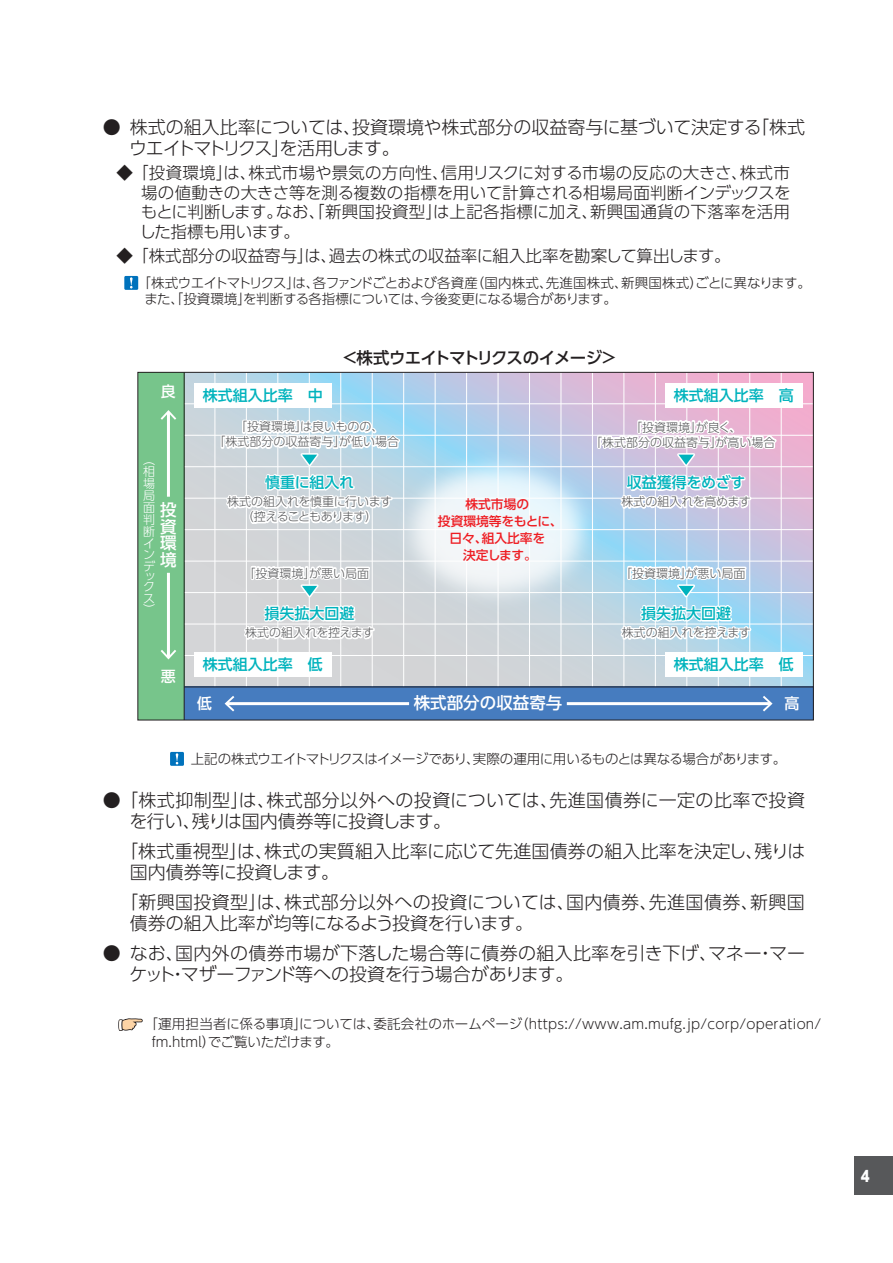
<style>
.page{position:relative;width:893px;height:1263px;background:#fff}
.page>*{position:absolute;margin:0;border:0;box-sizing:border-box;transform-origin:0 0}
.t1{font:300 18px/21px "UD Shin Go Pro";color:#231f20}
.t2{font:300 16.5px/19.5px "UD Shin Go Pro";color:#231f20;text-align:justify}
.t3{font:500 16.5px "UD Shin Go Pro";letter-spacing:-.05em;color:#231f20}
.t4{font:500 16.5px/16.5px "UD Shin Go Pro";color:#fff;text-align:justify}
.t5{font:500 15px "UD Shin Go Pro";color:#00b3bd}
.t6{font:500 15px "UD Shin Go Pro";color:#fff}
.t7{font:800 15px "UD Shin Go Pro";color:#fff;scale:.9 1}
.t8{font:300 13.5px/16.5px "UD Shin Go Pro";letter-spacing:-.035em;color:#231f20}
.t9{font:300 13.5px/18px "UD Shin Go Pro";letter-spacing:.02em;color:#231f20}
.t10{font:300 13.5px "UD Shin Go Pro";letter-spacing:-.045em;color:#231f20}
.t11{font:500 12.75px/17.2px "UD Shin Go Pro";color:#ee1d23;text-align:center}
.t12{font:300 12px/15px "UD Shin Go Pro";color:#57585a;text-align:center}
.t13{font:300 12px/15px "UD Shin Go Pro";letter-spacing:-.035em;color:#57585a;text-align:center}
.t14{font:300 12px/11.9px "UD Shin Go Pro";color:#fff}
</style>
<div class="page">
<div style="left:855px;top:1157px;width:38px;height:38px;background:#57585a"></div>
<div style="left:124px;top:276px;width:14px;height:14px;background:#0072bc"></div>
<svg style="left:130px;top:277px;width:3px;height:11px"></svg>
<svg style="left:185px;top:374px;width:627px;height:312px;background:#cbccdd"></svg>
<div style="left:138px;top:372px;width:46px;height:348px;background:#77c58b"></div>
<div style="left:184px;top:687px;width:629px;height:33px;background:#467cbf"></div>
<hr style="left:215px;top:372px;width:1px;height:314px;background:#fff">
<hr style="left:246px;top:372px;width:1px;height:314px;background:#fff">
<hr style="left:278px;top:372px;width:1px;height:314px;background:#fff">
<hr style="left:309px;top:372px;width:1px;height:314px;background:#fff">
<hr style="left:340px;top:372px;width:1px;height:314px;background:#fff">
<hr style="left:372px;top:372px;width:1px;height:314px;background:#fff">
<hr style="left:403px;top:372px;width:1px;height:314px;background:#fff">
<hr style="left:435px;top:372px;width:1px;height:314px;background:#fff">
<hr style="left:466px;top:372px;width:1px;height:314px;background:#fff">
<hr style="left:498px;top:372px;width:1px;height:314px;background:#fff">
<hr style="left:529px;top:372px;width:1px;height:314px;background:#fff">
<hr style="left:561px;top:372px;width:1px;height:314px;background:#fff">
<hr style="left:592px;top:372px;width:1px;height:314px;background:#fff">
<hr style="left:624px;top:372px;width:1px;height:314px;background:#fff">
<hr style="left:655px;top:372px;width:1px;height:314px;background:#fff">
<hr style="left:687px;top:372px;width:1px;height:314px;background:#fff">
<hr style="left:718px;top:372px;width:1px;height:314px;background:#fff">
<hr style="left:749px;top:372px;width:1px;height:314px;background:#fff">
<hr style="left:781px;top:372px;width:1px;height:314px;background:#fff">
<hr style="left:184px;top:403px;width:629px;height:1px;background:#fff">
<hr style="left:184px;top:435px;width:629px;height:1px;background:#fff">
<hr style="left:184px;top:466px;width:629px;height:1px;background:#fff">
<hr style="left:184px;top:498px;width:629px;height:1px;background:#fff">
<hr style="left:184px;top:529px;width:629px;height:1px;background:#fff">
<hr style="left:184px;top:561px;width:629px;height:1px;background:#fff">
<hr style="left:184px;top:592px;width:629px;height:1px;background:#fff">
<hr style="left:184px;top:624px;width:629px;height:1px;background:#fff">
<hr style="left:184px;top:655px;width:629px;height:1px;background:#fff">
<hr style="left:184px;top:686px;width:629px;height:1px;background:#231f20">
<svg style="left:161px;top:410px;width:15px;height:10px"></svg>
<svg style="left:161px;top:650px;width:15px;height:9px"></svg>
<div style="left:665px;top:383px;width:137px;height:24px;background:#fff"></div>
<div style="left:665px;top:652px;width:137px;height:24px;background:#fff"></div>
<div style="left:194px;top:383px;width:137px;height:24px;background:#fff"></div>
<div style="left:194px;top:652px;width:137px;height:24px;background:#fff"></div>
<svg style="left:225px;top:696px;width:9px;height:15px"></svg>
<svg style="left:763px;top:696px;width:9px;height:15px"></svg>
<hr style="left:184px;top:372px;width:1px;height:348px;background:#231f20">
<hr style="left:167px;top:412px;width:3px;height:85px;background:#fff">
<hr style="left:167px;top:573px;width:3px;height:84px;background:#fff">
<hr style="left:227px;top:702px;width:182px;height:3px;background:#fff">
<hr style="left:567px;top:702px;width:203px;height:3px;background:#fff">
<img style="left:360px;top:414px;width:275px;height:232px">
<svg style="left:596px;top:399px;width:183px;height:115px"></svg>
<svg style="left:618px;top:529px;width:135px;height:116px"></svg>
<svg style="left:219px;top:379px;width:184px;height:266px"></svg>
<div style="left:170px;top:752px;width:14px;height:14px;background:#0072bc"></div>
<svg style="left:176px;top:753px;width:2px;height:11px"></svg>
<svg style="left:118px;top:1018px;width:25px;height:13px"></svg>
<p class="t1" style="left:129px;top:116px;width:677px;text-indent:-26px">● 株式の組入比率については、投資環境や株式部分の収益寄与に基づいて決定する「株式ウエイトマトリクス」を活用します。</p>
<p class="t2" style="left:139px;top:163px;width:653px;text-indent:-23px">◆「投資環境」は、株式市場や景気の方向性、信用リスクに対する市場の反応の大きさ、株式市場の値動きの大きさ等を測る複数の指標を用いて計算される相場局面判断インデックスをもとに判断します。なお、「新興国投資型」は上記各指標に加え、新興国通貨の下落率を活用した指標も用います。</p>
<p class="t2" style="left:116px;top:245px;width:616px">◆「株式部分の収益寄与」は、過去の株式の収益率に組入比率を勘案して算出します。</p>
<p class="t8" style="left:144px;top:274px;width:668px;text-indent:-7px">「株式ウエイトマトリクス」は、各ファンドごとおよび各資産（国内株式、先進国株式、新興国株式）ごとに異なります。また、「投資環境」を判断する各指標については、今後変更になる場合があります。</p>
<p class="t6" style="left:161px;top:379px;width:16px">良</p>
<p class="t14" style="left:143px;top:454px;width:14px">（相場局面判断インデ</p>
<p class="t14" style="left:143px;top:570px;width:13px;line-height:11.1px;text-align:justify">ックス）</p>
<p class="t4" style="left:160px;top:501px;width:18px">投資環境</p>
<p class="t6" style="left:161px;top:664px;width:16px">悪</p>
<p class="t3" style="left:342px;top:344px;width:277px">＜株式ウエイトマトリクスのイメージ＞</p>
<p class="t5" style="left:203px;top:383px;width:121px">株式組入比率　中</p>
<p class="t12" style="left:214px;top:419px;width:187px">「投資環境」は良いものの、<br>「株式部分の収益寄与」が低い場合</p>
<p class="t5" style="left:265px;top:470px;width:91px">慎重に組入れ</p>
<p class="t13" style="left:227px;top:494px;width:166px">株式の組入れを慎重に行います（控えることもあります）</p>
<p class="t11" style="left:438px;top:495px;width:126px">株式市場の<br>投資環境等をもとに、日々、組入比率を<br>決定します。</p>
<p class="t5" style="left:674px;top:383px;width:121px">株式組入比率　高</p>
<p class="t12" style="left:590px;top:419px;width:187px">「投資環境」が良く、<br>「株式部分の収益寄与」が高い場合</p>
<p class="t5" style="left:627px;top:470px;width:120px">収益獲得をめざす</p>
<p class="t12" style="left:622px;top:494px;width:131px">株式の組入れを高めます</p>
<p class="t12" style="left:620px;top:565px;width:127px">「投資環境」が悪い局面</p>
<p class="t12" style="left:244px;top:565px;width:127px">「投資環境」が悪い局面</p>
<p class="t5" style="left:265px;top:601px;width:91px">損失拡大回避</p>
<p class="t5" style="left:641px;top:601px;width:91px">損失拡大回避</p>
<p class="t12" style="left:245px;top:625px;width:131px">株式の組入れを控えます</p>
<p class="t12" style="left:622px;top:625px;width:131px">株式の組入れを控えます</p>
<p class="t5" style="left:203px;top:652px;width:121px">株式組入比率　低</p>
<p class="t5" style="left:674px;top:652px;width:121px">株式組入比率　低</p>
<p class="t6" style="left:197px;top:691px;width:16px">低</p>
<p class="t4" style="left:414px;top:694px;width:150px">株式部分の収益寄与</p>
<p class="t6" style="left:784px;top:691px;width:16px">高</p>
<p class="t10" style="left:191px;top:748px;width:597px">上記の株式ウエイトマトリクスはイメージであり、実際の運用に用いるものとは異なる場合があります。</p>
<p class="t1" style="left:129px;top:789px;width:677px;text-indent:-26px">●「株式抑制型」は、株式部分以外への投資については、先進国債券に一定の比率で投資を行い、残りは国内債券等に投資します。</p>
<p class="t1" style="left:130px;top:840px;width:677px;text-indent:-10px">「株式重視型」は、株式の実質組入比率に応じて先進国債券の組入比率を決定し、残りは国内債券等に投資します。</p>
<p class="t1" style="left:130px;top:891px;width:676px;text-indent:-10px">「新興国投資型」は、株式部分以外への投資については、国内債券、先進国債券、新興国債券の組入比率が均等になるよう投資を行います。</p>
<p class="t1" style="left:130px;top:942px;width:677px;text-indent:-27px">● なお、国内外の債券市場が下落した場合等に債券の組入比率を引き下げ、マネー・マーケット・マザーファンド等への投資を行う場合があります。</p>
<p class="t9" style="left:152px;top:1015px;width:671px;text-indent:-7px">「運用担当者に係る事項」については、委託会社のホームページ（https://www.am.mufg.jp/corp/operation/ fm.html）でご覧いただけます。</p>
<p class="t7" style="left:861px;top:1163px;width:11px">4</p>
</div>
